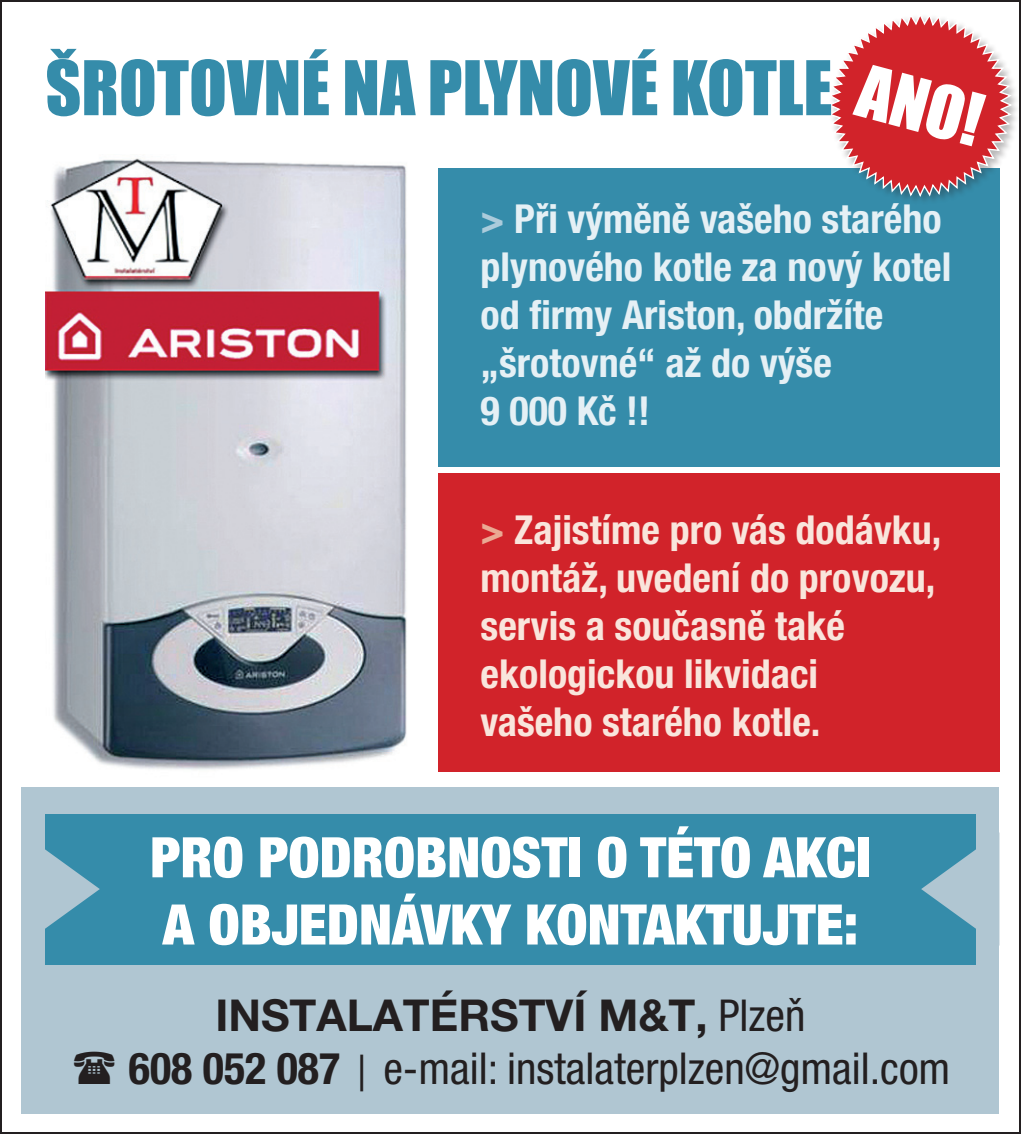
<style>
.page{position:relative;width:1021px;height:1134px;background:#fff}
.page>*{position:absolute;margin:0;border:0;box-sizing:border-box;transform-origin:0 0}
.t1{font:69.6px "Impact";color:#358caa}
.t2{font:67.2px "Impact";color:#fff}
.t3{font:900 condensed 56px/67.2px "Helvetica Neue LT Pro";color:#fff}
.t4{font:condensed 44px/52.8px "Helvetica Neue LT Pro";color:#231f20}
.t5{font:700 condensed 40px/48px "Helvetica Neue LT Pro";color:#f9e5dc}
.t6{font:700 condensed 40px/48px "Helvetica Neue LT Pro";color:#e5f0f5}
.s1{color:#aacbdb}
.s2{color:#eaa993}
.s3{font-weight:700;font-stretch:normal}
.s4{font-weight:700}
.s5{font-family:"Nimbus Sans Novus TOT Reg Con";font-stretch:normal}
</style>
<div class="page">
<div style="left:22px;top:787px;width:977px;height:326px;background:#b0c6d2"></div>
<div style="left:438px;top:168px;width:561px;height:299px;background:#358caa"></div>
<div style="left:438px;top:473px;width:561px;height:299px;background:#d1232a"></div>
<div style="left:45px;top:814px;width:930px;height:150px;background:#358caa"></div>
<img style="left:45px;top:158px;width:362px;height:612px">
<div style="left:827px;top:13px;width:193px;height:193px;background:#231f20;opacity:.32"></div>
<svg style="left:827px;top:13px;width:186px;height:186px"></svg>
<svg style="left:45px;top:849px;width:55px;height:80px"></svg>
<svg style="left:921px;top:832px;width:55px;height:114px"></svg>
<h1 class="t1" style="left:45px;top:34px;width:788px">ŠROTOVNÉ NA PLYNOVÉ KOTLE</h1>
<h2 class="t2" style="left:873px;top:39px;width:127px;rotate:15deg">ANO!</h2>
<p class="t6" style="left:480px;top:194px;width:472px"><span class="s1">&gt;</span> Při výměně vašeho starého plynového kotle za nový kotel od firmy Ariston, obdržíte „šrotovné“ až do výše<br>9 000 Kč !!</p>
<p class="t5" style="left:480px;top:505px;width:462px"><span class="s2">&gt;</span> Zajistíme pro vás dodávku, montáž, uvedení do provozu, servis a současně také ekologickou likvidaci<br>vašeho starého kotle.</p>
<h3 class="t3" style="left:150px;top:823px;width:721px">PRO PODROBNOSTI O TÉTO AKCI<br>A OBJEDNÁVKY KONTAKTUJTE:</h3>
<p class="t4" style="left:129px;top:989px;width:822px;text-indent:86px"><span class="s3">INSTALATÉRSTVÍ M&amp;T,</span> Plzeň<br><span class="s4">608 052 087</span> <span class="s5">|</span> e-mail: instalaterplzen@gmail.com</p>
</div>
